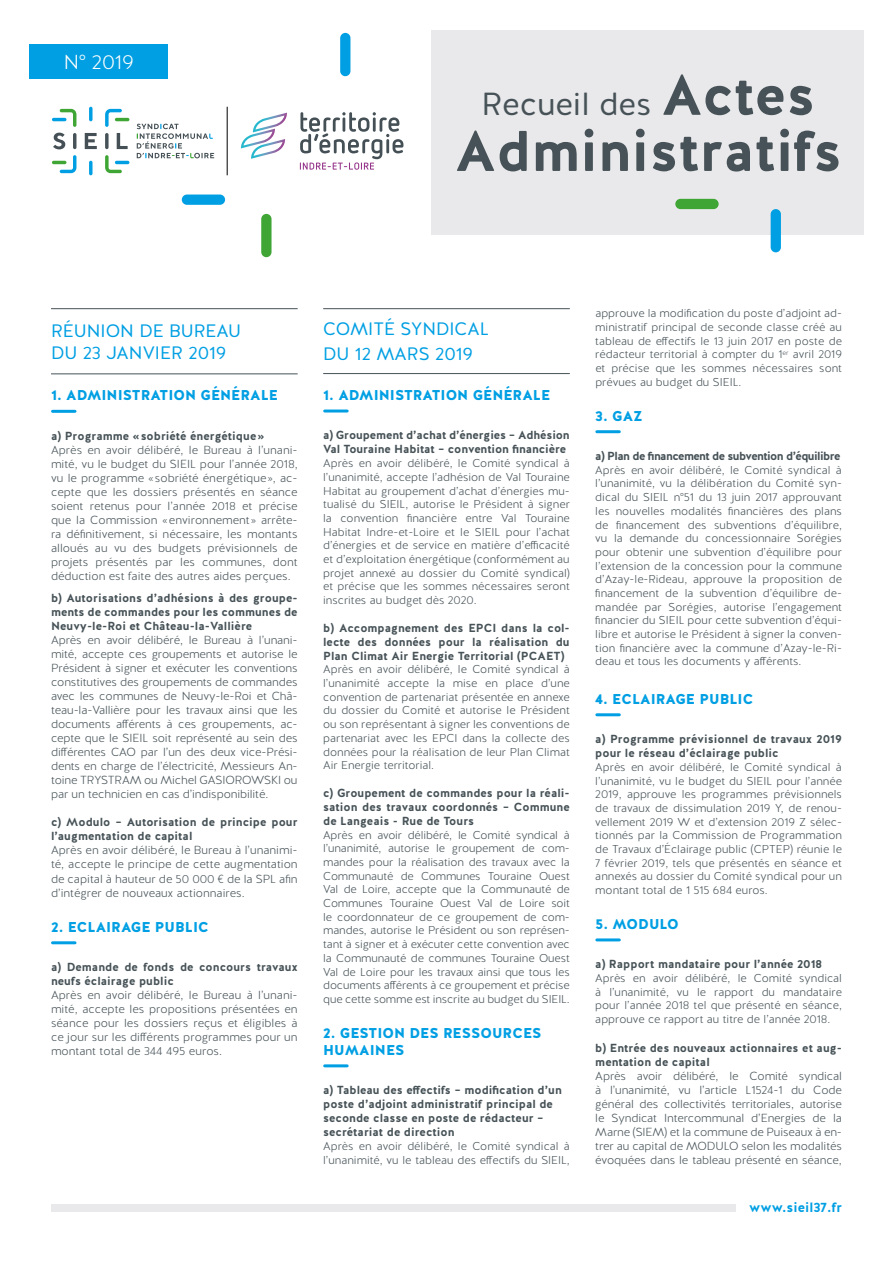
<style>
.page{position:relative;width:893px;height:1263px;background:#fff}
.page>*{position:absolute;margin:0;border:0;box-sizing:border-box;transform-origin:0 0}
.t1{font:700 57.15px "Halis R";color:#465257}
.t2{font:31.95px "Halis R";color:#465257}
.t3{font:300 20.25px "Halis R";color:#fff}
.t4{font:18px/22.5px "Halis R";color:#009fe3}
.t5{font:900 14.25px/17.1px "Halis R";color:#009fe3}
.t6{font:700 13.5px "Halis R";color:#009fe3}
.t7{font:300 11.7px/14.1px "Halis R";color:#465257;text-align:justify}
.t8{font:700 11.7px/14.1px "Halis R";color:#465257}
.t9{font:700 11.7px "Halis R";letter-spacing:-.05em;color:#465257}
.t10{font:300 11.4px/13.6px "Halis R";color:#465257;text-align:justify}
.s1{font-weight:700;font-size:57.15px}
</style>
<div class="page">
<div style="left:431px;top:31px;width:432px;height:204px;background:#e9e9eb"></div>
<hr style="left:51px;top:308px;width:247px;height:1px;background:#465257">
<hr style="left:51px;top:373px;width:247px;height:1px;background:#465257">
<hr style="left:53px;top:410px;width:22px;height:3px;background:#009fe3">
<hr style="left:53px;top:941px;width:22px;height:3px;background:#009fe3">
<hr style="left:323px;top:308px;width:247px;height:1px;background:#465257">
<hr style="left:323px;top:373px;width:247px;height:1px;background:#465257">
<hr style="left:325px;top:409px;width:22px;height:3px;background:#009fe3">
<hr style="left:325px;top:1064px;width:22px;height:3px;background:#009fe3">
<hr style="left:597px;top:430px;width:22px;height:3px;background:#009fe3">
<hr style="left:597px;top:713px;width:22px;height:3px;background:#009fe3">
<hr style="left:597px;top:938px;width:22px;height:3px;background:#009fe3">
<div style="left:30px;top:45px;width:138px;height:34px;background:#009fe3"></div>
<hr style="left:227px;top:107px;width:1px;height:68px;background:#000">
<svg style="left:241px;top:113px;width:46px;height:46px"></svg>
<svg style="left:300px;top:112px;width:103px;height:58px"></svg>
<svg style="left:52px;top:107px;width:76px;height:68px"></svg>
<hr style="left:115px;top:118px;width:14px;height:3px;background:#3fa535;border-radius:2px">
<hr style="left:115px;top:161px;width:14px;height:3px;background:#009fe3;border-radius:2px">
<hr style="left:52px;top:161px;width:14px;height:3px;background:#3fa535;border-radius:2px">
<svg style="left:137px;top:124px;width:77px;height:34px"></svg>
<hr style="left:73px;top:133px;width:3px;height:16px;background:#465257;border-radius:2px">
<svg style="left:105px;top:133px;width:4px;height:16px"></svg>
<div style="left:51px;top:1204px;width:685px;height:8px;background:#e9e9eb"></div>
<div style="left:771px;top:209px;width:10px;height:43px;background:#009fe3;border-radius:5px"></div>
<div style="left:261px;top:214px;width:11px;height:43px;background:#3fa535;border-radius:5px"></div>
<div style="left:675px;top:199px;width:44px;height:10px;background:#3fa535;border-radius:5px"></div>
<div style="left:340px;top:33px;width:10px;height:43px;background:#009fe3;border-radius:5px"></div>
<div style="left:182px;top:195px;width:43px;height:10px;background:#009fe3;border-radius:5px"></div>
<h3 class="t3" style="left:64px;top:49px;width:71px">N° 2019</h3>
<h2 class="t2" style="left:482px;top:83px;width:335px">Recueil des <span class="s1">Actes</span></h2>
<h1 class="t1" style="left:455px;top:114px;width:389px">Administratifs</h1>
<h3 class="t4" style="left:51px;top:320px;width:192px">RÉUNION DE BUREAU<br>DU 23 JANVIER 2019</h3>
<p class="t5" style="left:51px;top:387px;width:229px">1. ADMINISTRATION GÉNÉRALE</p>
<p class="t8" style="left:51px;top:429px;width:215px">a) Programme «sobriété énergétique»</p>
<p class="t7" style="left:51px;top:443px;width:248px">Après en avoir délibéré, le Bureau à l’unani&shy;mité, vu le budget du SIEIL pour l’année 2018, vu le programme « sobriété énergétique», ac&shy;cepte que les dossiers présentés en séance soient retenus pour l’année 2018 et précise que la Commission «environnement » arrête&shy;ra définitivement, si nécessaire, les montants alloués au vu des budgets prévisionnels de projets présentés par les communes, dont déduction est faite des autres aides perçues.</p>
<p class="t8" style="left:51px;top:591px;width:248px;text-align:justify">b) Autorisations d’adhésions à des groupe&shy;ments de commandes pour les communes de Neuvy-le-Roi et Château-la-Vallière</p>
<p class="t7" style="left:51px;top:633px;width:248px">Après en avoir délibéré, le Bureau à l’unani&shy;mité, accepte ces groupements et autorise le Président à signer et exécuter les conventions constitutives des groupements de commandes avec les communes de Neuvy-le-Roi et Châ&shy;teau-la-Vallière pour les travaux ainsi que les documents afférents à ces groupements, ac&shy;cepte que le SIEIL soit représenté au sein des différentes CAO par l’un des deux vice-Prési&shy;dents en charge de l’électricité, Messieurs An&shy;toine TRYSTRAM ou Michel GASIOROWSKI ou par un technicien en cas d’indisponibilité.</p>
<p class="t8" style="left:51px;top:815px;width:248px">c) Modulo – Autorisation de principe pour l’augmentation de capital</p>
<p class="t7" style="left:51px;top:844px;width:248px">Après en avoir délibéré, le Bureau à l’unanimi&shy;té, accepte le principe de cette augmentation de capital à hauteur de 50 000 € de la SPL afin d’intégrer de nouveaux actionnaires.</p>
<p class="t5" style="left:51px;top:919px;width:159px">2. ECLAIRAGE PUBLIC</p>
<p class="t8" style="left:51px;top:960px;width:248px">a) Demande de fonds de concours travaux neufs éclairage public</p>
<p class="t7" style="left:51px;top:988px;width:248px">Après en avoir délibéré, le Bureau à l’unani&shy;mité, accepte les propositions présentées en séance pour les dossiers reçus et éligibles à ce jour sur les différents programmes pour un montant total de 344 495 euros.</p>
<h3 class="t4" style="left:323px;top:316px;width:168px;line-height:25.5px">COMITÉ SYNDICAL<br>DU 12 MARS 2019</h3>
<p class="t5" style="left:323px;top:387px;width:229px">1. ADMINISTRATION GÉNÉRALE</p>
<p class="t8" style="left:323px;top:428px;width:248px">a) Groupement d’achat d’énergies – Adhésion<br>Val Touraine Habitat – convention financière</p>
<p class="t10" style="left:323px;top:457px;width:248px">Après en avoir délibéré, le Comité syndical à l’unanimité, accepte l’adhésion de Val Touraine Habitat au groupement d’achat d’énergies mu&shy;tualisé du SIEIL, autorise le Président à signer la convention financière entre Val Touraine Habitat Indre-et-Loire et le SIEIL pour l’achat d’énergies et de service en matière d’efficacité et d’exploitation énergétique (conformément au projet annexé au dossier du Comité syndical) et précise que les sommes nécessaires seront inscrites au budget dès 2020.</p>
<p class="t8" style="left:323px;top:621px;width:248px;text-align:justify">b) Accompagnement des EPCI dans la col&shy;lecte des données pour la réalisation du Plan Climat Air Energie Territorial (PCAET)</p>
<p class="t10" style="left:323px;top:663px;width:248px">Après en avoir délibéré, le Comité syndical à l’unanimité accepte la mise en place d’une convention de partenariat présentée en annexe du dossier du Comité et autorise le Président ou son représentant à signer les conventions de partenariat avec les EPCI dans la collecte des données pour la réalisation de leur Plan Climat Air Energie territorial.</p>
<p class="t8" style="left:323px;top:786px;width:248px;text-align:justify">c) Groupement de commandes pour la réali&shy;sation des travaux coordonnés – Commune de Langeais - Rue de Tours</p>
<p class="t10" style="left:323px;top:828px;width:248px">Après en avoir délibéré, le Comité syndical à l’unanimité, autorise le groupement de com&shy;mandes pour la réalisation des travaux avec la Communauté de Communes Touraine Ouest Val de Loire, accepte que la Communauté de Communes Touraine Ouest Val de Loire soit le coordonnateur de ce groupement de com&shy;mandes, autorise le Président ou son représen&shy;tant à signer et à exécuter cette convention avec la Communauté de communes Touraine Ouest Val de Loire pour les travaux ainsi que tous les documents afférents à ce groupement et précise que cette somme est inscrite au budget du SIEIL.</p>
<p class="t5" style="left:323px;top:1025px;width:220px">2. GESTION DES RESSOURCES<br>HUMAINES</p>
<p class="t8" style="left:323px;top:1083px;width:240px">a) Tableau des effectifs – modification d’un poste d’adjoint administratif principal de seconde classe en poste de rédacteur – secrétariat de direction</p>
<p class="t10" style="left:323px;top:1140px;width:248px">Après en avoir délibéré, le Comité syndical à l’unanimité, vu le tableau des effectifs du SIEIL,</p>
<p class="t10" style="left:595px;top:307px;width:248px">approuve la modification du poste d’adjoint ad&shy;ministratif principal de seconde classe créé au tableau de effectifs le 13 juin 2017 en poste de rédacteur territorial à compter du 1<sup>er</sup> avril 2019 et précise que les sommes nécessaires sont prévues au budget du SIEIL.</p>
<p class="t5" style="left:595px;top:408px;width:49px">3. GAZ</p>
<p class="t9" style="left:595px;top:448px;width:247px">a) Plan de financement de subvention d’équilibre</p>
<p class="t10" style="left:595px;top:463px;width:248px">Après en avoir délibéré, le Comité syndical à l’unanimité, vu la délibération du Comité syn&shy;dical du SIEIL n°51 du 13 juin 2017 approuvant les nouvelles modalités financières des plans de financement des subventions d’équilibre, vu la demande du concessionnaire Sorégies pour obtenir une subvention d’équilibre pour l’extension de la concession pour la commune d’Azay-le-Rideau, approuve la proposition de financement de la subvention d’équilibre de&shy;mandée par Sorégies, autorise l’engagement financier du SIEIL pour cette subvention d’équi&shy;libre et autorise le Président à signer la conven&shy;tion financière avec la commune d’Azay-le-Ri&shy;deau et tous les documents y afférents.</p>
<p class="t5" style="left:595px;top:691px;width:160px">4. ECLAIRAGE PUBLIC</p>
<p class="t8" style="left:595px;top:732px;width:248px">a) Programme prévisionnel de travaux 2019 pour le réseau d’éclairage public</p>
<p class="t10" style="left:595px;top:760px;width:248px">Après en avoir délibéré, le Comité syndical à l’unanimité, vu le budget du SIEIL pour l’année 2019, approuve les programmes prévisionnels de travaux de dissimulation 2019 Y, de renou&shy;vellement 2019 W et d’extension 2019 Z sélec&shy;tionnés par la Commission de Programmation de Travaux d’Éclairage public (CPTEP) réunie le 7 février 2019, tels que présentés en séance et annexés au dossier du Comité syndical pour un montant total de 1 515 684 euros.</p>
<p class="t5" style="left:595px;top:916px;width:85px">5. MODULO</p>
<p class="t8" style="left:595px;top:957px;width:228px">a) Rapport mandataire pour l’année 2018</p>
<p class="t10" style="left:595px;top:972px;width:248px">Après en avoir délibéré, le Comité syndical à l’unanimité, vu le rapport du mandataire pour l’année 2018 tel que présenté en séance, approuve ce rapport au titre de l’année 2018.</p>
<p class="t8" style="left:595px;top:1041px;width:248px">b) Entrée des nouveaux actionnaires et aug&shy;mentation de capital</p>
<p class="t7" style="left:595px;top:1069px;width:248px">Après avoir délibéré, le Comité syndical à l’unanimité, vu l’article L1524-1 du Code général des collectivités territoriales, autorise le Syndicat Intercommunal d’Energies de la Marne (SIEM) et la commune de Puiseaux à en&shy;trer au capital de MODULO selon les modalités évoquées dans le tableau présenté en séance,</p>
<p class="t6" style="left:749px;top:1198px;width:94px">www.sieil37.fr</p>
</div>
